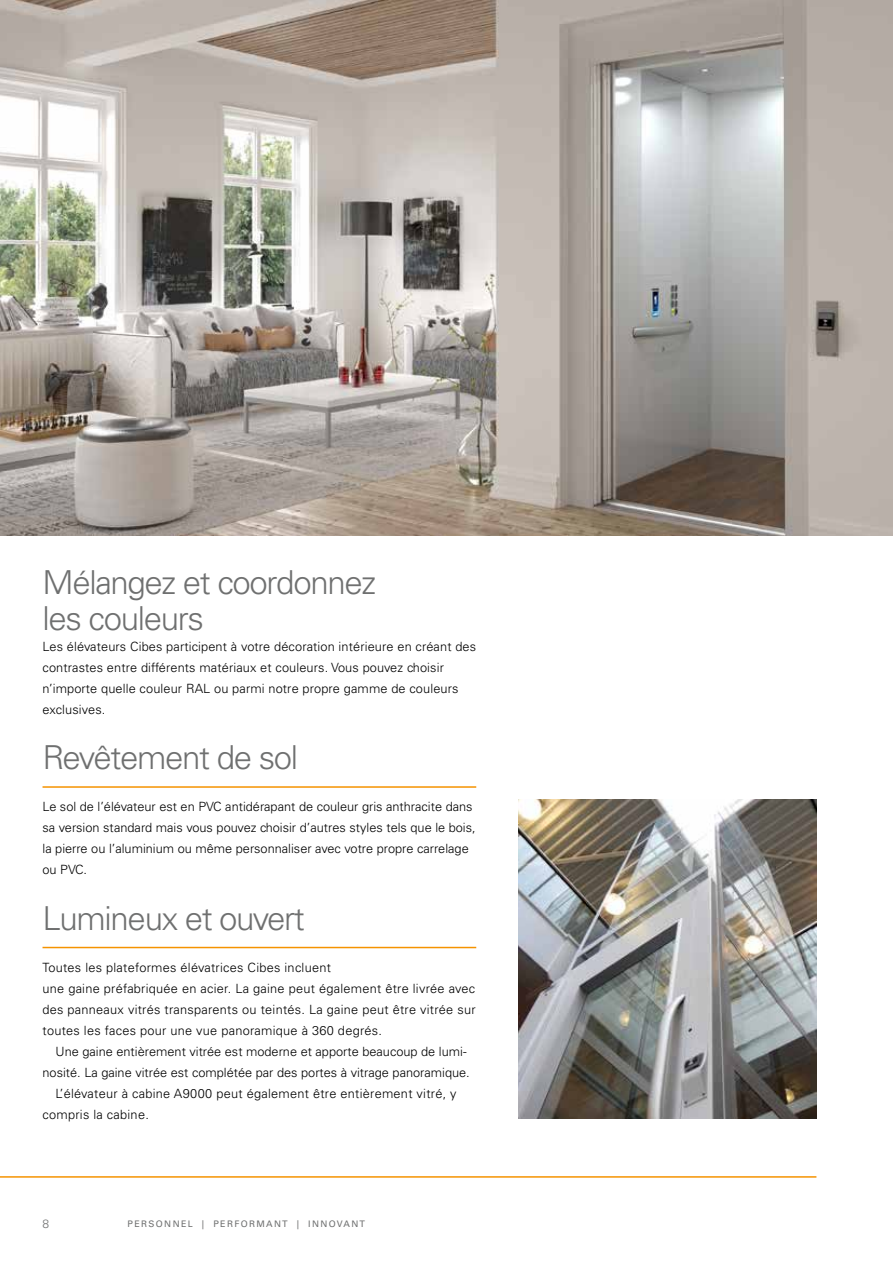
<style>
.page{position:relative;width:893px;height:1263px;background:#fff}
.page>*{position:absolute;margin:0;border:0;box-sizing:border-box;transform-origin:0 0}
.t1{font:300 33px/36px "Univers LT Std";letter-spacing:-.04em;color:#6f7070}
.t2{font:300 12.75px/21px "Univers LT Std";letter-spacing:.01em;color:#000}
.t3{font:300 12px "Univers LT Std";color:#6f7070}
.t4{font:9px "Univers LT Std";letter-spacing:.15em;color:#6f7070}
.s1{font-family:"Univers Com 55 Roman"}
</style>
<div class="page">
<hr style="left:0;top:1176px;width:816px;height:2px;background:#f59300">
<img style="left:0;top:0;width:893px;height:536px">
<img style="left:519px;top:799px;width:297px;height:319px">
<hr style="left:43px;top:786px;width:433px;height:2px;background:#f59300">
<hr style="left:43px;top:947px;width:433px;height:1px;background:#f59300">
<h1 class="t1" style="left:43px;top:564px;width:335px">Mélangez et coordonnez les couleurs</h1>
<p class="t2" style="left:43px;top:636px;width:435px">Les élévateurs Cibes participent à votre décoration intérieure en créant des contrastes entre différents matériaux et couleurs. Vous pouvez choisir n’importe quelle couleur RAL ou parmi notre propre gamme de couleurs exclusives.</p>
<h1 class="t1" style="left:43px;top:739px;width:257px">Revêtement de sol</h1>
<p class="t2" style="left:43px;top:796px;width:435px">Le sol de l’élévateur est en PVC antidérapant de couleur gris anthracite dans sa version standard mais vous pouvez choisir d’autres styles tels que le bois, la pierre ou l’aluminium ou même personnaliser avec votre propre carrelage ou PVC.</p>
<h1 class="t1" style="left:43px;top:900px;width:264px">Lumineux et ouvert</h1>
<p class="t2" style="left:43px;top:957px;width:435px">Toutes les plateformes élévatrices Cibes incluent<br>une gaine préfabriquée en acier. La gaine peut également être livrée avec des panneaux vitrés transparents ou teintés. La gaine peut être vitrée sur toutes les faces pour une vue panoramique à 360 degrés.</p>
<p class="t2" style="left:56px;top:1041px;width:412px">Une gaine entièrement vitrée est moderne et apporte beaucoup de lumi-</p>
<p class="t2" style="left:43px;top:1062px;width:429px">nosité. La gaine vitrée est complétée par des portes à vitrage panoramique.</p>
<p class="t2" style="left:56px;top:1083px;width:403px">L’élévateur à cabine A9000 peut également être entièrement vitré, y</p>
<p class="t2" style="left:43px;top:1104px;width:108px">compris la cabine.</p>
<p class="t3" style="left:43px;top:1216px;width:8px">8</p>
<p class="t4" style="left:128px;top:1218px;width:239px">PERSONNEL <span class="s1">|</span> PERFORMANT <span class="s1">|</span> INNOVANT</p>
</div>
